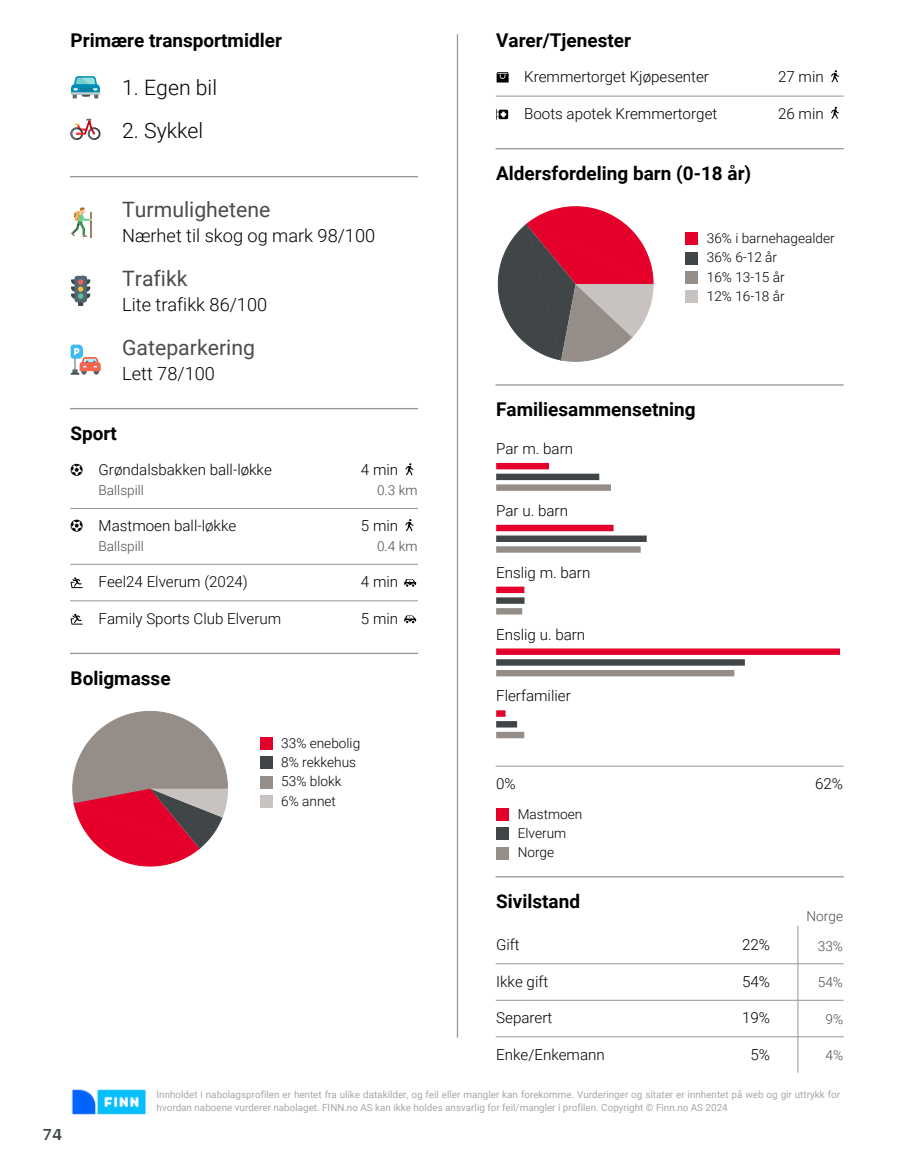
<style>
.page{position:relative;width:915px;height:1172px;background:#fff}
.page>*{position:absolute;margin:0;border:0;box-sizing:border-box;transform-origin:0 0}
.t1{font:21.15px "Roboto";color:#4c4c4c}
.t2{font:300 21.15px "Roboto";color:#000}
.t3{font:700 18.9px "Roboto";color:#000}
.t4{font:300 18.15px "Roboto";color:#000}
.t5{font:700 18px "Arya";color:#414749}
.t6{font:300 15.15px "Roboto";color:#000}
.t7{font:300 13.65px/19.4px "Roboto";color:#000}
.t8{font:300 13.65px "Roboto";color:#4c4c4c}
.t9{font:9.9px/12.9px "Roboto";color:#a8a8a8}
</style>
<div class="page">
<hr style="left:456px;top:35px;width:2px;height:1002px;background:#939598">
<svg style="left:71px;top:76px;width:29px;height:22px"></svg>
<svg style="left:71px;top:119px;width:29px;height:21px"></svg>
<hr style="left:71px;top:176px;width:346px;height:1px;background:#939598">
<svg style="left:71px;top:207px;width:22px;height:30px"></svg>
<svg style="left:71px;top:276px;width:19px;height:30px"></svg>
<svg style="left:71px;top:345px;width:30px;height:30px"></svg>
<hr style="left:71px;top:408px;width:346px;height:1px;background:#939598">
<svg style="left:71px;top:464px;width:12px;height:12px"></svg>
<svg style="left:405px;top:463px;width:8px;height:12px"></svg>
<hr style="left:71px;top:508px;width:346px;height:1px;background:#939598">
<svg style="left:71px;top:520px;width:12px;height:12px"></svg>
<svg style="left:405px;top:519px;width:8px;height:12px"></svg>
<hr style="left:71px;top:564px;width:346px;height:1px;background:#939598">
<svg style="left:71px;top:577px;width:12px;height:11px"></svg>
<svg style="left:404px;top:579px;width:12px;height:8px"></svg>
<hr style="left:71px;top:600px;width:346px;height:1px;background:#939598">
<svg style="left:71px;top:614px;width:12px;height:11px"></svg>
<svg style="left:404px;top:615px;width:12px;height:8px"></svg>
<hr style="left:71px;top:653px;width:346px;height:1px;background:#939598">
<svg style="left:72px;top:711px;width:156px;height:156px"></svg>
<div style="left:260px;top:737px;width:12px;height:13px;background:#e4002b"></div>
<div style="left:260px;top:756px;width:12px;height:13px;background:#404548"></div>
<div style="left:260px;top:776px;width:12px;height:13px;background:#958e88"></div>
<div style="left:260px;top:795px;width:12px;height:13px;background:#c8c3c0"></div>
<svg style="left:496px;top:72px;width:12px;height:11px"></svg>
<svg style="left:831px;top:70px;width:7px;height:12px"></svg>
<hr style="left:496px;top:96px;width:346px;height:1px;background:#939598">
<svg style="left:496px;top:109px;width:12px;height:11px"></svg>
<svg style="left:831px;top:107px;width:7px;height:12px"></svg>
<hr style="left:496px;top:148px;width:346px;height:1px;background:#939598">
<svg style="left:497px;top:206px;width:156px;height:156px"></svg>
<div style="left:685px;top:232px;width:13px;height:13px;background:#e4002b"></div>
<div style="left:685px;top:252px;width:13px;height:13px;background:#404548"></div>
<div style="left:685px;top:271px;width:13px;height:13px;background:#958e88"></div>
<div style="left:685px;top:290px;width:13px;height:13px;background:#c8c3c0"></div>
<hr style="left:496px;top:384px;width:346px;height:2px;background:#939598">
<div style="left:496px;top:463px;width:52px;height:6px;background:#e4002b"></div>
<div style="left:496px;top:474px;width:103px;height:6px;background:#404548"></div>
<div style="left:496px;top:484px;width:114px;height:7px;background:#958e88"></div>
<div style="left:496px;top:525px;width:117px;height:6px;background:#e4002b"></div>
<div style="left:496px;top:535px;width:150px;height:7px;background:#404548"></div>
<div style="left:496px;top:546px;width:144px;height:7px;background:#958e88"></div>
<div style="left:496px;top:587px;width:28px;height:6px;background:#e4002b"></div>
<div style="left:496px;top:597px;width:28px;height:7px;background:#404548"></div>
<div style="left:496px;top:608px;width:26px;height:6px;background:#958e88"></div>
<div style="left:496px;top:648px;width:343px;height:7px;background:#e4002b"></div>
<div style="left:496px;top:659px;width:248px;height:7px;background:#404548"></div>
<div style="left:496px;top:670px;width:238px;height:6px;background:#958e88"></div>
<div style="left:496px;top:710px;width:9px;height:7px;background:#e4002b"></div>
<div style="left:496px;top:721px;width:21px;height:6px;background:#404548"></div>
<div style="left:496px;top:732px;width:28px;height:6px;background:#958e88"></div>
<hr style="left:496px;top:766px;width:346px;height:1px;background:#939598">
<div style="left:496px;top:808px;width:13px;height:13px;background:#e4002b"></div>
<div style="left:496px;top:827px;width:13px;height:13px;background:#404548"></div>
<div style="left:496px;top:847px;width:13px;height:12px;background:#958e88"></div>
<hr style="left:496px;top:876px;width:346px;height:1px;background:#939598">
<hr style="left:797px;top:926px;width:1px;height:146px;background:#939598">
<hr style="left:496px;top:963px;width:346px;height:1px;background:#939598">
<hr style="left:496px;top:1000px;width:346px;height:1px;background:#939598">
<hr style="left:496px;top:1036px;width:346px;height:1px;background:#939598">
<img style="left:71px;top:1089px;width:76px;height:26px">
<p class="t3" style="left:71px;top:27px;width:213px">Primære transportmidler</p>
<h1 class="t2" style="left:122px;top:73px;width:96px">1. Egen bil</h1>
<h1 class="t2" style="left:122px;top:116px;width:83px">2. Sykkel</h1>
<h1 class="t1" style="left:122px;top:195px;width:150px">Turmulighetene</h1>
<p class="t4" style="left:122px;top:223px;width:254px">Nærhet til skog og mark 98/100</p>
<h1 class="t1" style="left:122px;top:264px;width:67px">Trafikk</h1>
<p class="t4" style="left:122px;top:292px;width:146px">Lite trafikk 86/100</p>
<h1 class="t1" style="left:122px;top:332px;width:134px">Gateparkering</h1>
<p class="t4" style="left:122px;top:360px;width:94px">Lett 78/100</p>
<p class="t3" style="left:71px;top:420px;width:48px">Sport</p>
<p class="t6" style="left:98px;top:459px;width:175px">Grøndalsbakken ball-løkke</p>
<p class="t6" style="left:361px;top:459px;width:39px">4 min</p>
<p class="t8" style="left:98px;top:481px;width:47px">Ballspill</p>
<p class="t8" style="left:377px;top:481px;width:42px">0.3 km</p>
<p class="t6" style="left:98px;top:515px;width:139px">Mastmoen ball-løkke</p>
<p class="t6" style="left:361px;top:515px;width:39px">5 min</p>
<p class="t8" style="left:98px;top:537px;width:47px">Ballspill</p>
<p class="t8" style="left:377px;top:537px;width:42px">0.4 km</p>
<p class="t6" style="left:98px;top:571px;width:151px">Feel24 Elverum (2024)</p>
<p class="t6" style="left:361px;top:571px;width:39px">4 min</p>
<p class="t6" style="left:98px;top:608px;width:184px">Family Sports Club Elverum</p>
<p class="t6" style="left:361px;top:608px;width:39px">5 min</p>
<p class="t3" style="left:71px;top:665px;width:101px">Boligmasse</p>
<p class="t3" style="left:496px;top:27px;width:136px">Varer/Tjenester</p>
<p class="t6" style="left:524px;top:66px;width:186px">Kremmertorget Kjøpesenter</p>
<p class="t6" style="left:777px;top:66px;width:47px">27 min</p>
<p class="t6" style="left:524px;top:103px;width:195px">Boots apotek Kremmertorget</p>
<p class="t6" style="left:777px;top:103px;width:47px">26 min</p>
<p class="t3" style="left:496px;top:160px;width:256px">Aldersfordeling barn (0-18 år)</p>
<p class="t7" style="left:706px;top:228px;width:129px">36% i barnehagealder<br>36% 6-12 år<br>16% 13-15 år<br>12% 16-18 år</p>
<p class="t3" style="left:496px;top:396px;width:201px">Familiesammensetning</p>
<p class="t6" style="left:496px;top:438px;width:78px">Par m. barn</p>
<p class="t6" style="left:496px;top:500px;width:73px">Par u. barn</p>
<p class="t6" style="left:496px;top:562px;width:96px">Enslig m. barn</p>
<p class="t6" style="left:496px;top:623px;width:91px">Enslig u. barn</p>
<p class="t6" style="left:496px;top:685px;width:76px">Flerfamilier</p>
<p class="t5" style="left:43px;top:1123px;width:21px">74</p>
<p class="t7" style="left:281px;top:733px;width:80px">33% enebolig<br>8% rekkehus<br>53% blokk<br>6% annet</p>
<p class="t6" style="left:496px;top:773px;width:21px">0%</p>
<p class="t6" style="left:814px;top:773px;width:29px">62%</p>
<p class="t7" style="left:517px;top:803px;width:66px">Mastmoen<br>Elverum<br>Norge</p>
<p class="t3" style="left:496px;top:888px;width:85px">Sivilstand</p>
<p class="t8" style="left:806px;top:906px;width:38px">Norge</p>
<p class="t6" style="left:496px;top:934px;width:25px">Gift</p>
<p class="t6" style="left:741px;top:934px;width:29px">22%</p>
<p class="t8" style="left:817px;top:936px;width:27px">33%</p>
<p class="t6" style="left:496px;top:970px;width:54px">Ikke gift</p>
<p class="t6" style="left:741px;top:970px;width:29px">54%</p>
<p class="t8" style="left:817px;top:973px;width:27px">54%</p>
<p class="t6" style="left:496px;top:1007px;width:58px">Separert</p>
<p class="t6" style="left:741px;top:1007px;width:29px">19%</p>
<p class="t8" style="left:825px;top:1009px;width:19px">9%</p>
<p class="t6" style="left:496px;top:1043px;width:110px">Enke/Enkemann</p>
<p class="t6" style="left:750px;top:1043px;width:21px">5%</p>
<p class="t8" style="left:825px;top:1046px;width:19px">4%</p>
<p class="t9" style="left:156px;top:1087px;width:684px">Innholdet i nabolagsprofilen er hentet fra ulike datakilder, og feil eller mangler kan forekomme. Vurderinger og sitater er innhentet på web og gir uttrykk for hvordan naboene vurderer nabolaget. FINN.no AS kan ikke holdes ansvarlig for feil/mangler i profilen. Copyright © Finn.no AS 2024</p>
</div>
